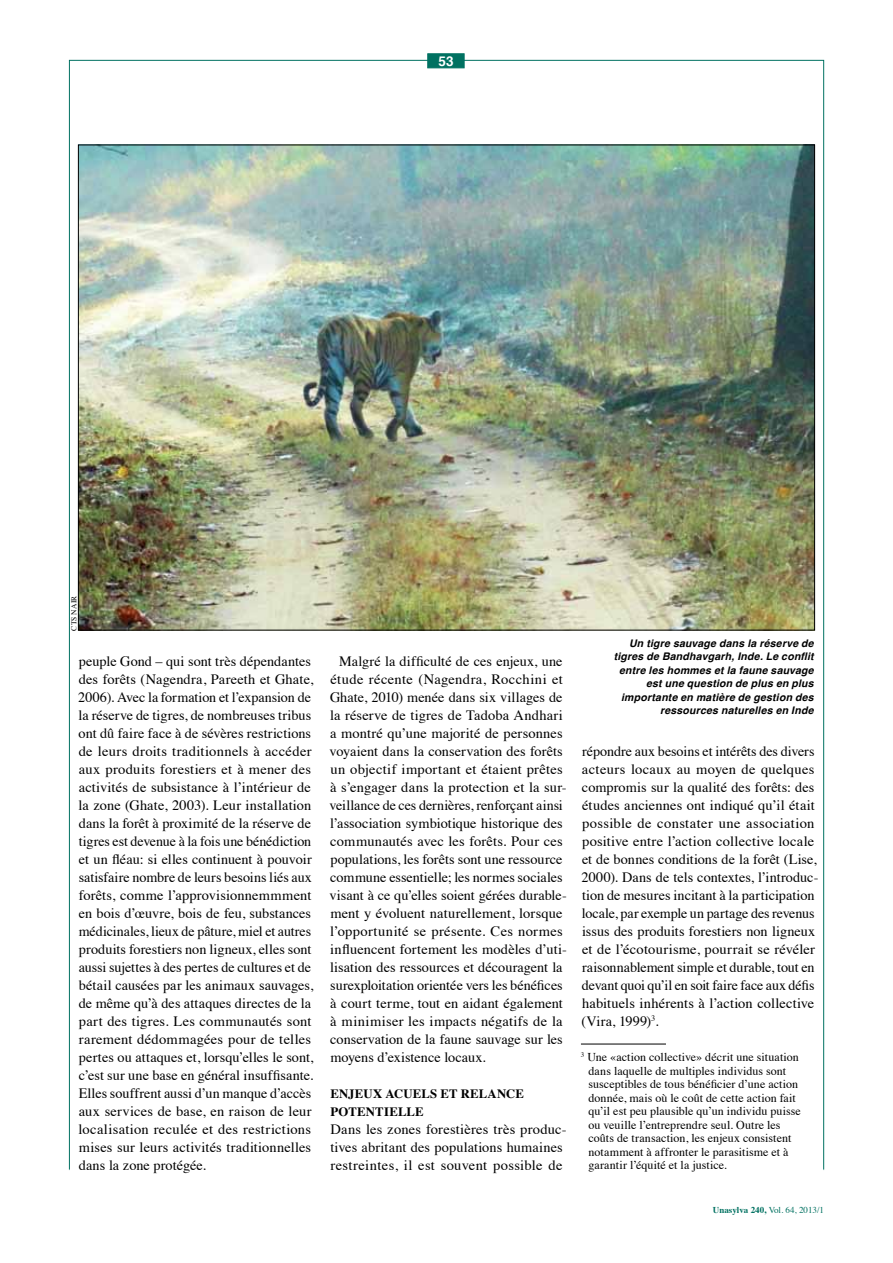
<style>
.page{position:relative;width:893px;height:1263px;background:#fff}
.page>*{position:absolute;margin:0;border:0;box-sizing:border-box;transform-origin:0 0}
.t1{font:14.25px/18px "Times";letter-spacing:.005em;color:#000}
.t2{font:700 13.5px "Helvetica";color:#fff}
.t3{font:700 12.75px/18px "Times";letter-spacing:.01em;color:#000}
.t4{font:12px/13.5px "Times";letter-spacing:.005em;color:#000}
.t5{font:italic 700 10.5px/13.5px "Helvetica";letter-spacing:.02em;color:#000;text-align:right}
.t6{font:9px "Times";color:#007161}
.t7{font:7.5px "Times";color:#000}
.s1{font-weight:700}
</style>
<div class="page">
<div style="left:428px;top:54px;width:36px;height:14px;background:#007161;border:1px solid #007161"></div>
<hr style="left:581px;top:1044px;width:85px;height:1px;background:#000">
<img style="left:80px;top:147px;width:733px;height:481px">
<p class="t2" style="left:439px;top:50px;width:17px">53</p>
<p class="t7" style="left:67px;top:630px;width:36px;rotate:-90deg">CTS Nair</p>
<p class="t1" style="left:78px;top:651px;width:237px">peuple Gond – qui sont très dépendantes des forêts (Nagendra, Pareeth et Ghate, 2006). Avec la formation et l’expansion de la réserve de tigres, de nombreuses tribus ont dû faire face à de sévères restrictions de leurs droits traditionnels à accéder aux produits forestiers et à mener des activités de subsistance à l’intérieur de la zone (Ghate, 2003). Leur installation dans la forêt à proximité de la réserve de tigres est devenue à la fois une bénédiction et un fléau: si elles continuent à pouvoir satisfaire nombre de leurs besoins liés aux forêts, comme l’approvisionnemmment en bois d’œuvre, bois de feu, substances médicinales, lieux de pâture, miel et autres produits forestiers non ligneux, elles sont aussi sujettes à des pertes de cultures et de bétail causées par les animaux sauvages, de même qu’à des attaques directes de la part des tigres. Les communautés sont rarement dédommagées pour de telles pertes ou attaques et, lorsqu’elles le sont, c’est sur une base en général insuffisante.<br>Elles souffrent aussi d’un manque d’accès aux services de base, en raison de leur localisation reculée et des restrictions mises sur leurs activités traditionnelles dans la zone protégée.</p>
<p class="t1" style="left:330px;top:651px;width:239px;text-indent:10px">Malgré la difficulté de ces enjeux, une étude récente (Nagendra, Rocchini et Ghate, 2010) menée dans six villages de la réserve de tigres de Tadoba Andhari a montré qu’une majorité de personnes voyaient dans la conservation des forêts un objectif important et étaient prêtes à s’engager dans la protection et la sur&shy;veillance de ces dernières, renforçant ainsi l’association symbiotique historique des communautés avec les forêts. Pour ces populations, les forêts sont une ressource commune essentielle; les normes sociales visant à ce qu’elles soient gérées durable&shy;ment y évoluent naturellement, lorsque l’opportunité se présente. Ces normes influencent fortement les modèles d’uti&shy;lisation des ressources et découragent la surexploitation orientée vers les bénéfices à court terme, tout en aidant également à minimiser les impacts négatifs de la conservation de la faune sauvage sur les moyens d’existence locaux.</p>
<p class="t3" style="left:330px;top:1083px;width:195px">ENJEUX ACUELS ET RELANCE<br>POTENTIELLE</p>
<p class="t1" style="left:330px;top:1119px;width:238px">Dans les zones forestières très produc&shy;tives abritant des populations humaines restreintes, il est souvent possible de</p>
<p class="t5" style="left:614px;top:636px;width:202px">Un tigre sauvage dans la réserve de tigres de Bandhavgarh, Inde. Le conflit entre les hommes et la faune sauvage est une question de plus en plus importante en matière de gestion des ressources naturelles en Inde</p>
<p class="t1" style="left:581px;top:741px;width:239px">répondre aux besoins et intérêts des divers acteurs locaux au moyen de quelques compromis sur la qualité des forêts: des études anciennes ont indiqué qu’il était possible de constater une association positive entre l’action collective locale et de bonnes conditions de la forêt (Lise, 2000). Dans de tels contextes, l’introduc&shy;tion de mesures incitant à la participation locale, par exemple un partage des revenus issus des produits forestiers non ligneux et de l’écotourisme, pourrait se révéler raisonnablement simple et durable, tout en devant quoi qu’il en soit faire face aux défis habituels inhérents à l’action collective (Vira, 1999)<sup>3</sup>.</p>
<p class="t4" style="left:588px;top:1049px;width:214px;text-indent:-7px"><sup>3</sup> Une «action collective» décrit une situation dans laquelle de multiples individus sont susceptibles de tous bénéficier d’une action donnée, mais où le coût de cette action fait qu’il est peu plausible qu’un individu puisse ou veuille l’entreprendre seul. Outre les coûts de transaction, les enjeux consistent notamment à affronter le parasitisme et à garantir l’équité et la justice.</p>
<p class="t6" style="left:713px;top:1201px;width:113px"><span class="s1">Unasylva 240,</span> Vol. 64, 2013/1</p>
</div>
